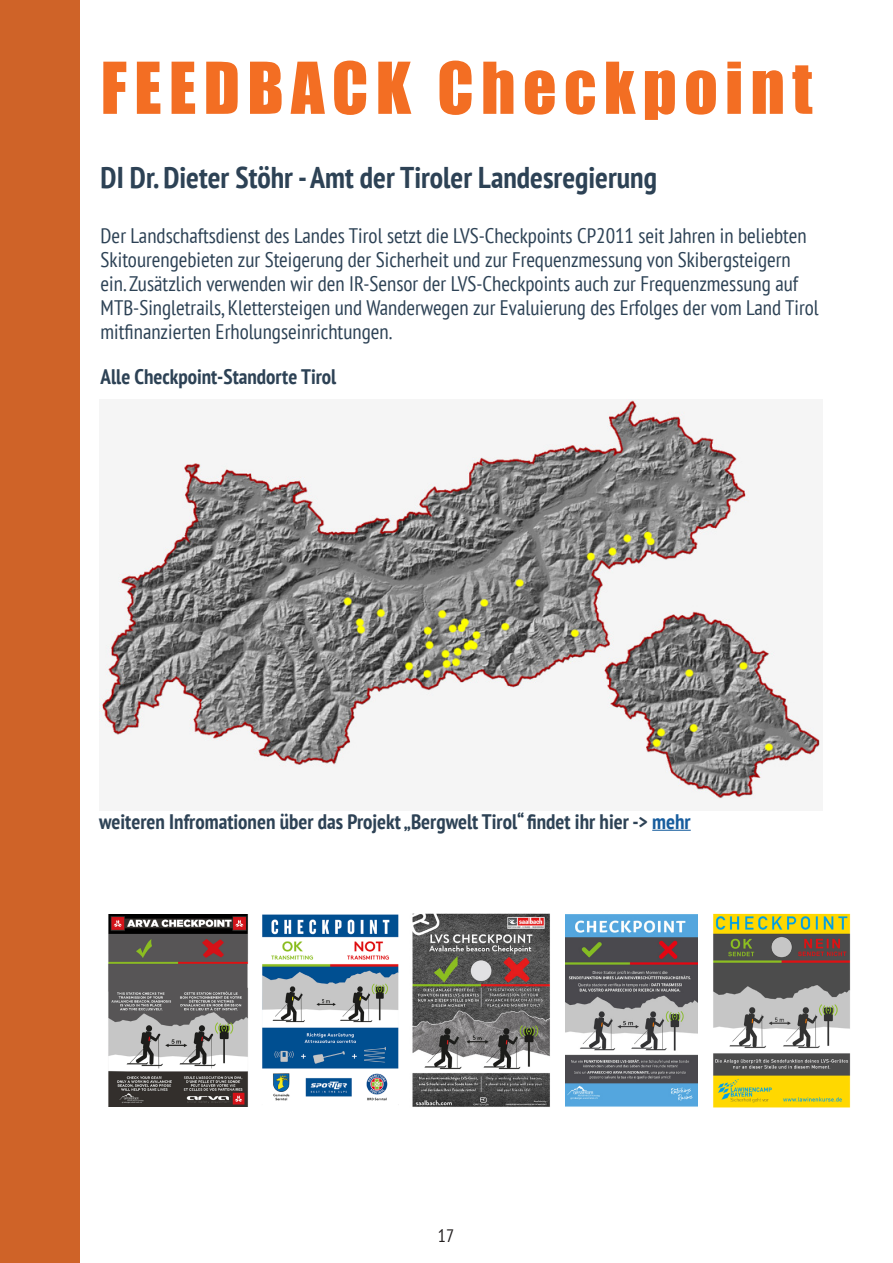
<style>
.page{position:relative;width:893px;height:1263px;background:#fff}
.page>*{position:absolute;margin:0;border:0;box-sizing:border-box;transform-origin:0 0}
.t1{font:66px "Impact";letter-spacing:.11em;color:#f36e23}
.t2{font:700 condensed 30px "PT Sans";color:#2d4255}
.t3{font:condensed 21px/24px "PT Sans";color:#2d4255}
.t4{font:700 condensed 21px "PT Sans";color:#2d4255}
.t5{font:condensed 18px "PT Sans";color:#231f20}
.s1{color:#175d9e}
</style>
<div class="page">
<div style="left:0;top:0;width:79px;height:1263px;background:#cf6328"></div>
<hr style="left:652px;top:830px;width:39px;height:1px;background:#175d9e">
<img style="left:99px;top:400px;width:721px;height:399px">
<img style="left:108px;top:914px;width:140px;height:192px">
<img style="left:262px;top:914px;width:137px;height:187px">
<img style="left:565px;top:914px;width:133px;height:193px">
<img style="left:412px;top:913px;width:138px;height:194px">
<img style="left:713px;top:913px;width:138px;height:195px">
<p class="t1" style="left:101px;top:37px;width:713px">FEEDBACK Checkpoint</p>
<p class="t2" style="left:101px;top:157px;width:558px">DI Dr. Dieter Stöhr - Amt der Tiroler Landesregierung</p>
<p class="t3" style="left:101px;top:224px;width:720px">Der Landschaftsdienst des Landes Tirol setzt die LVS-Checkpoints CP2011 seit Jahren in beliebten Skitourengebieten zur Steigerung der Sicherheit und zur Frequenzmessung von Skibergsteigern ein. Zusätzlich verwenden wir den IR-Sensor der LVS-Checkpoints auch zur Frequenzmessung auf MTB-Singletrails, Klettersteigen und Wanderwegen zur Evaluierung des Erfolges der vom Land Tirol mitfinanzierten Erholungseinrichtungen.</p>
<p class="t4" style="left:101px;top:363px;width:237px">Alle Checkpoint-Standorte Tirol</p>
<p class="t4" style="left:99px;top:807px;width:593px">weiteren Infromationen über das Projekt „Bergwelt Tirol“ findet ihr hier -&gt; <span class="s1">mehr</span></p>
<p class="t5" style="left:438px;top:1224px;width:18px">17</p>
</div>
